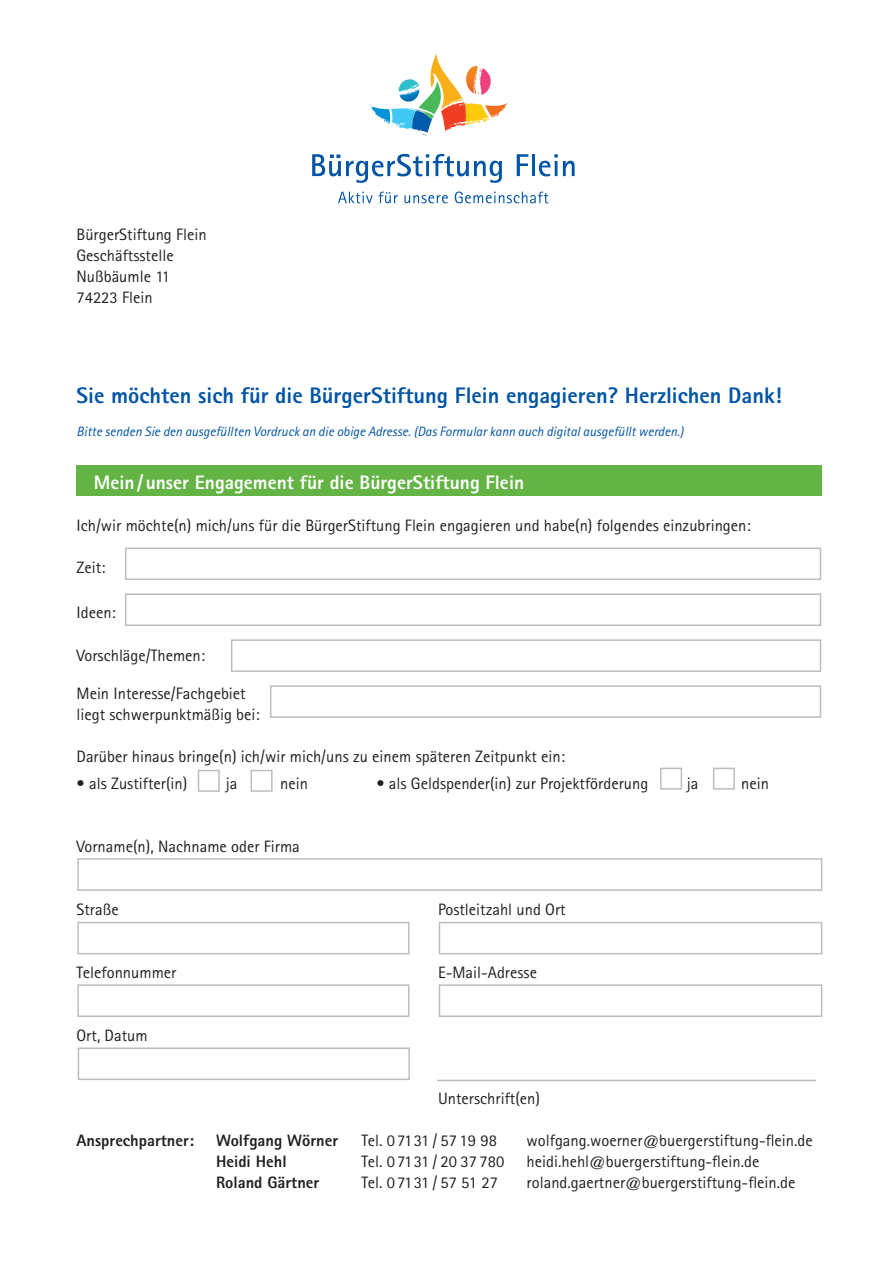
<style>
.page{position:relative;width:893px;height:1263px;background:#fff}
.page>*{position:absolute;margin:0;border:0;box-sizing:border-box;transform-origin:0 0}
.t1{font:800 22.5px "Rotis Sans Serif";color:#0154a6}
.t2{font:800 19.5px "Rotis Sans Serif";color:#fff}
.t3{font:16.5px/21px "Rotis Sans Serif";color:#231f20}
.t4{font:800 16.5px "Rotis Sans Serif";color:#231f20}
.t5{font:italic 13.5px "Rotis Sans Serif";color:#0154a6}
</style>
<div class="page">
<div style="left:77px;top:466px;width:745px;height:30px;background:#63b445"></div>
<div style="left:198px;top:770px;width:22px;height:22px;border:2px solid #bcbdc0"></div>
<div style="left:251px;top:770px;width:22px;height:22px;border:2px solid #bcbdc0"></div>
<div style="left:125px;top:547px;width:696px;height:33px;border:2px solid #bcbdc0"></div>
<div style="left:125px;top:593px;width:696px;height:33px;border:2px solid #bcbdc0"></div>
<div style="left:231px;top:639px;width:590px;height:33px;border:2px solid #bcbdc0"></div>
<div style="left:270px;top:685px;width:551px;height:33px;border:2px solid #bcbdc0"></div>
<svg style="left:312px;top:154px;width:190px;height:29px"></svg>
<svg style="left:517px;top:154px;width:11px;height:22px"></svg>
<hr style="left:532px;top:154px;width:3px;height:22px;background:#0154a6">
<svg style="left:539px;top:154px;width:36px;height:22px"></svg>
<svg style="left:338px;top:192px;width:35px;height:11px"></svg>
<svg style="left:379px;top:192px;width:19px;height:11px"></svg>
<svg style="left:404px;top:195px;width:44px;height:8px"></svg>
<svg style="left:455px;top:191px;width:93px;height:12px"></svg>
<svg style="left:369px;top:53px;width:139px;height:83px"></svg>
<div style="left:77px;top:858px;width:745px;height:33px;border:2px solid #bcbdc0"></div>
<div style="left:77px;top:922px;width:332px;height:32px;border:2px solid #bcbdc0"></div>
<div style="left:77px;top:984px;width:332px;height:33px;border:2px solid #bcbdc0"></div>
<div style="left:439px;top:922px;width:383px;height:32px;border:2px solid #bcbdc0"></div>
<div style="left:439px;top:984px;width:383px;height:33px;border:2px solid #bcbdc0"></div>
<div style="left:660px;top:768px;width:22px;height:22px;border:2px solid #bcbdc0"></div>
<div style="left:713px;top:768px;width:22px;height:22px;border:2px solid #bcbdc0"></div>
<hr style="left:437px;top:1080px;width:379px;height:1px;background:#bcbdc0">
<div style="left:78px;top:1047px;width:332px;height:33px;border:2px solid #bcbdc0"></div>
<p class="t3" style="left:77px;top:224px;width:132px">BürgerStiftung Flein<br>Geschäftsstelle<br>Nußbäumle 11<br>74223 Flein</p>
<h1 class="t1" style="left:77px;top:381px;width:707px">Sie möchten sich für die BürgerStiftung Flein engagieren? Herzlichen Dank!</h1>
<p class="t5" style="left:77px;top:424px;width:609px">Bitte senden Sie den ausgefüllten Vordruck an die obige Adresse. (Das Formular kann auch digital ausgefüllt werden.)</p>
<p class="t2" style="left:94px;top:470px;width:432px">Mein/unser Engagement für die BürgerStiftung Flein</p>
<p class="t3" style="left:77px;top:514px;width:676px">Ich/wir möchte(n) mich/uns für die BürgerStiftung Flein engagieren und habe(n) folgendes einzubringen:</p>
<p class="t3" style="left:77px;top:556px;width:31px">Zeit:</p>
<p class="t3" style="left:77px;top:601px;width:41px">Ideen:</p>
<p class="t3" style="left:77px;top:645px;width:130px">Vorschläge/Themen:</p>
<p class="t3" style="left:77px;top:682px;width:185px">Mein Interesse/Fachgebiet liegt schwerpunktmäßig bei:</p>
<p class="t3" style="left:77px;top:745px;width:490px">Darüber hinaus bringe(n) ich/wir mich/uns zu einem späteren Zeitpunkt ein:</p>
<p class="t3" style="left:77px;top:772px;width:112px">• als Zustifter(in)</p>
<p class="t3" style="left:226px;top:772px;width:13px">ja</p>
<p class="t3" style="left:280px;top:772px;width:29px">nein</p>
<p class="t3" style="left:376px;top:772px;width:273px">• als Geldspender(in) zur Projektförderung</p>
<p class="t3" style="left:687px;top:772px;width:13px">ja</p>
<p class="t3" style="left:741px;top:772px;width:29px">nein</p>
<p class="t3" style="left:77px;top:835px;width:225px">Vorname(n), Nachname oder Firma</p>
<p class="t3" style="left:77px;top:898px;width:44px">Straße</p>
<p class="t3" style="left:438px;top:898px;width:129px">Postleitzahl und Ort</p>
<p class="t3" style="left:77px;top:961px;width:101px">Telefonnummer</p>
<p class="t3" style="left:438px;top:961px;width:100px">E-Mail-Adresse</p>
<p class="t3" style="left:77px;top:1024px;width:73px">Ort, Datum</p>
<p class="t3" style="left:438px;top:1087px;width:104px">Unterschrift(en)</p>
<p class="t4" style="left:77px;top:1129px;width:119px">Ansprechpartner:</p>
<p class="t4" style="left:216px;top:1129px;width:124px">Wolfgang Wörner</p>
<p class="t3" style="left:362px;top:1129px;width:137px">Tel. 07131 / 57 19 98</p>
<p class="t3" style="left:527px;top:1129px;width:288px">wolfgang.woerner@buergerstiftung-flein.de</p>
<p class="t4" style="left:216px;top:1150px;width:72px">Heidi Hehl</p>
<p class="t3" style="left:362px;top:1150px;width:144px">Tel. 07131 / 20 37 780</p>
<p class="t3" style="left:527px;top:1150px;width:234px">heidi.hehl@buergerstiftung-flein.de</p>
<p class="t4" style="left:216px;top:1171px;width:105px">Roland Gärtner</p>
<p class="t3" style="left:362px;top:1171px;width:138px">Tel. 07131 / 57 51 27</p>
<p class="t3" style="left:527px;top:1171px;width:270px">roland.gaertner@buergerstiftung-flein.de</p>
</div>
